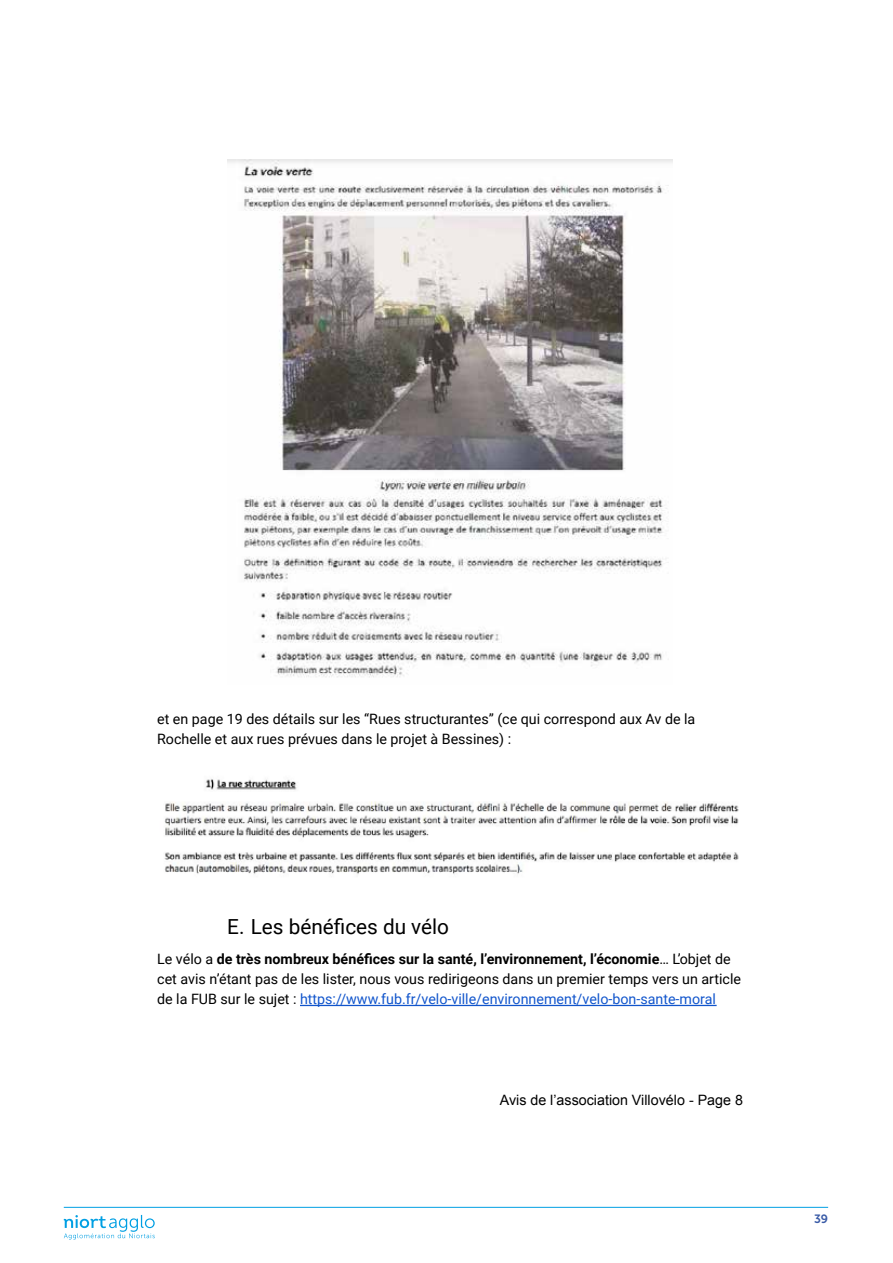
<style>
.page{position:relative;width:893px;height:1263px;background:#fff}
.page>*{position:absolute;margin:0;border:0;box-sizing:border-box;transform-origin:0 0}
.t1{font:20.7px "Roboto";color:#000}
.t2{font:14.25px/19.6px "Roboto";color:#000}
.t3{font:14.25px "Arial";color:#000}
.t4{font:12px "Museo Sans 700";color:#3a5ba7}
.s1{font-weight:700}
.s2{color:#15c}
</style>
<div class="page">
<hr style="left:300px;top:1005px;width:417px;height:1px;background:#15c">
<img style="left:228px;top:159px;width:444px;height:519px">
<img style="left:164px;top:779px;width:575px;height:95px">
<hr style="left:64px;top:1207px;width:764px;height:1px;background:#009fe3">
<svg style="left:64px;top:1215px;width:91px;height:24px"></svg>
<p class="t2" style="left:157px;top:709px;width:540px">et en page 19 des détails sur les “Rues structurantes” (ce qui correspond aux Av de la<br>Rochelle et aux rues prévues dans le projet à Bessines) :</p>
<h1 class="t1" style="left:227px;top:912px;width:223px">E. Les bénéfices du vélo</h1>
<p class="t2" style="left:157px;top:949px;width:585px">Le vélo a <span class="s1">de très nombreux bénéfices sur la santé, l’environnement, l’économie</span>… L’objet de cet avis n’étant pas de les lister, nous vous redirigeons dans un premier temps vers un article de la FUB sur le sujet : <span class="s2">https://www.fub.fr/velo-ville/environnement/velo-bon-sante-moral</span></p>
<p class="t3" style="left:500px;top:1090px;width:245px">Avis de l’association Villovélo - Page 8</p>
<p class="t4" style="left:814px;top:1212px;width:16px">39</p>
</div>
